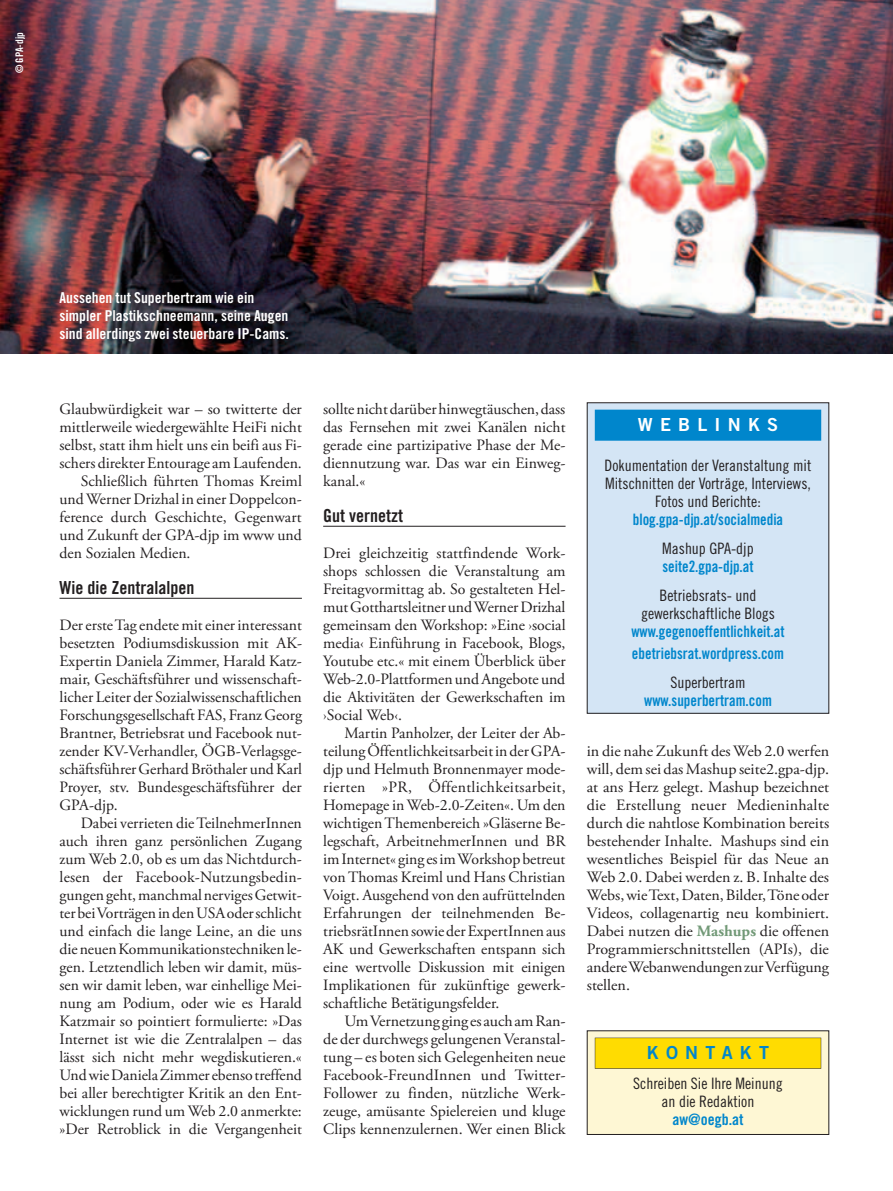
<style>
.page{position:relative;width:893px;height:1191px;background:#fff}
.page>*{position:absolute;margin:0;border:0;box-sizing:border-box;transform-origin:0 0}
.t1{font:18px "Trade Gothic Bold Cond Twenty";color:#231f20}
.t2{font:18px "Trade Gothic Bold Two";letter-spacing:.4em;color:#fff}
.t3{font:18px "Trade Gothic Bold Two";letter-spacing:.4em;color:#0086cc}
.t4{font:15.75px/18px "Adobe Garamond Pro";color:#231f20;text-align:justify}
.t5{font:15.75px/18px "Trade Gothic Cond Eighteen";color:#231f20;text-align:center}
.t6{font:15.75px/22.2px "Trade Gothic Bold Cond Twenty";color:#0086cc;scale:.94 1}
.t7{font:15.75px "Trade Gothic Bold Cond Twenty";color:#0086cc}
.t8{font:15px/18px "Trade Gothic Bold Cond Twenty";color:#fff}
.t9{font:10.5px "Trade Gothic Bold Cond Twenty";color:#fff}
.s1{font-weight:700;color:#729977}
</style>
<div class="page">
<hr style="left:60px;top:598px;width:242px;height:1px;background:#231f20">
<hr style="left:323px;top:526px;width:243px;height:1px;background:#231f20">
<div style="left:587px;top:1030px;width:242px;height:104px;background:#fef7d4"></div>
<div style="left:595px;top:1037px;width:226px;height:31px;background:#b8b29a"></div>
<div style="left:595px;top:1038px;width:226px;height:30px;background:#ffdc01"></div>
<div style="left:587px;top:403px;width:242px;height:310px;background:#d4e5f5"></div>
<div style="left:595px;top:409px;width:226px;height:32px;background:#0086cc"></div>
<img style="left:0;top:0;width:893px;height:353px">
<p class="t9" style="left:13px;top:73px;width:43px;rotate:-90deg">© GPA-djp</p>
<p class="t8" style="left:60px;top:289px;width:231px">Aussehen tut Superbertram wie ein simpler Plastikschneemann, seine Augen sind allerdings zwei steuerbare IP-Cams.</p>
<p class="t4" style="left:60px;top:401px;width:244px">Glaubwürdigkeit war – so twitterte der</p>
<p class="t4" style="left:60px;top:419px;width:244px">mittlerweile wiedergewählte HeiFi nicht</p>
<p class="t4" style="left:60px;top:437px;width:244px">selbst, statt ihm hielt uns ein beifi aus Fi-</p>
<p class="t4" style="left:60px;top:455px;width:244px">schers direkter Entourage am Laufenden.</p>
<p class="t4" style="left:81px;top:473px;width:223px">Schließlich führten Thomas Kreiml</p>
<p class="t4" style="left:60px;top:491px;width:244px">und Werner Drizhal in einer Doppelcon-</p>
<p class="t4" style="left:60px;top:509px;width:244px">ference durch Geschichte, Gegenwart</p>
<p class="t4" style="left:60px;top:527px;width:244px">und Zukunft der GPA-djp im www und</p>
<p class="t4" style="left:60px;top:545px;width:133px">den Sozialen Medien.</p>
<p class="t1" style="left:60px;top:577px;width:136px">Wie die Zentralalpen</p>
<p class="t4" style="left:60px;top:617px;width:244px">Der erste Tag endete mit einer interessant besetzten Podiumsdiskussion mit AK-Expertin Daniela Zimmer, Harald Katz&shy;mair, Geschäftsführer und wissenschaft&shy;licher Leiter der Sozialwissenschaftlichen Forschungsgesellschaft FAS, Franz Georg Brantner, Betriebsrat und Facebook nut&shy;zender KV-Verhandler, ÖGB-Verlagsge&shy;schäftsführer Gerhard Bröthaler und Karl Proyer, stv. Bundesgeschäftsführer der GPA-djp.</p>
<p class="t4" style="left:60px;top:815px;width:244px;text-indent:21px">Dabei verrieten die TeilnehmerInnen auch ihren ganz persönlichen Zugang zum Web 2.0, ob es um das Nichtdurch&shy;lesen der Facebook-Nutzungsbedin&shy;gungen geht, manchmal nerviges Getwit&shy;ter bei Vorträgen in den USA oder schlicht und einfach die lange Leine, an die uns die neuen Kommunikationstechniken le&shy;gen. Letztendlich leben wir damit, müs&shy;sen wir damit leben, war einhellige Mei&shy;nung am Podium, oder wie es Harald Katzmair so pointiert formulierte: »Das Internet ist wie die Zentralalpen – das lässt sich nicht mehr wegdiskutieren.« Und wie Daniela Zimmer ebenso treffend bei aller berechtigter Kritik an den Ent&shy;wicklungen rund um Web 2.0 anmerkte: »Der Retroblick in die Vergangenheit</p>
<p class="t4" style="left:323px;top:401px;width:244px">sollte nicht darüber hinwegtäuschen, dass das Fernsehen mit zwei Kanälen nicht gerade eine partizipative Phase der Me&shy;diennutzung war. Das war ein Einweg&shy;kanal.«</p>
<p class="t1" style="left:323px;top:505px;width:81px">Gut vernetzt</p>
<p class="t4" style="left:323px;top:545px;width:244px">Drei gleichzeitig stattfindende Work&shy;shops schlossen die Veranstaltung am Freitagvormittag ab. So gestalteten Hel&shy;mut Gotthartsleitner und Werner Drizhal gemeinsam den Workshop: »Eine ›social media‹ Einführung in Facebook, Blogs, Youtube etc.« mit einem Überblick über Web-2.0-Plattformen und Angebote und die Aktivitäten der Gewerkschaften im ›Social Web‹.</p>
<p class="t4" style="left:323px;top:725px;width:244px;text-indent:21px">Martin Panholzer, der Leiter der Ab&shy;teilung Öffentlichkeitsarbeit in der GPA&shy;djp und Helmuth Bronnenmayer mode&shy;rierten »PR, Öffentlichkeitsarbeit, Homepage in Web-2.0-Zeiten«. Um den wichtigen Themenbereich »Gläserne Be&shy;legschaft, ArbeitnehmerInnen und BR im Internet« ging es im Workshop betreut von Thomas Kreiml und Hans Christian Voigt. Ausgehend von den aufrüttelnden Erfahrungen der teilnehmenden Be&shy;triebsrätInnen sowie der ExpertInnen aus AK und Gewerkschaften entspann sich eine wertvolle Diskussion mit einigen Implikationen für zukünftige gewerk&shy;schaftliche Betätigungsfelder.</p>
<p class="t4" style="left:323px;top:1013px;width:244px;text-indent:21px">Um Vernetzung ging es auch am Ran&shy;de der durchwegs gelungenen Veranstal&shy;tung – es boten sich Gelegenheiten neue Facebook-FreundInnen und Twitter-Follower zu finden, nützliche Werk&shy;zeuge, amüsante Spielereien und kluge Clips kennenzulernen. Wer einen Blick</p>
<p class="t2" style="left:638px;top:414px;width:126px">WEBLINKS</p>
<p class="t5" style="left:605px;top:457px;width:208px">Dokumentation der Veranstaltung mit<br>Mitschnitten der Vorträge, Interviews,<br>Fotos und Berichte:</p>
<p class="t6" style="left:633px;top:508px;width:162px">blog.gpa-djp.at/socialmedia</p>
<p class="t5" style="left:662px;top:539px;width:93px">Mashup GPA-djp</p>
<p class="t6" style="left:662px;top:555px;width:99px">seite2.gpa-djp.at</p>
<p class="t5" style="left:641px;top:586px;width:135px">Betriebsrats- und gewerkschaftliche Blogs</p>
<p class="t6" style="left:631px;top:620px;width:164px">www.gegenoeffentlichkeit.at ebetriebsrat.wordpress.com</p>
<p class="t5" style="left:670px;top:673px;width:77px">Superbertram</p>
<p class="t6" style="left:644px;top:689px;width:137px">www.superbertram.com</p>
<p class="t4" style="left:587px;top:743px;width:244px">in die nahe Zukunft des Web 2.0 werfen will, dem sei das Mashup seite2.gpa-djp. at ans Herz gelegt. Mashup bezeichnet die Erstellung neuer Medieninhalte durch die nahtlose Kombination bereits bestehender Inhalte. Mashups sind ein wesentliches Beispiel für das Neue an Web 2.0. Dabei werden z. B. Inhalte des Webs, wie Text, Daten, Bilder, Töne oder Videos, collagenartig neu kombiniert.<br>Dabei nutzen die <span class="s1">Mashups</span> die offenen Programmierschnittstellen (APIs), die andere Webanwendungen zur Verfügung stellen.</p>
<p class="t3" style="left:647px;top:1041px;width:124px">KONTAKT</p>
<p class="t5" style="left:633px;top:1074px;width:151px">Schreiben Sie Ihre Meinung an die Redaktion</p>
<p class="t7" style="left:672px;top:1109px;width:73px">aw@oegb.at</p>
</div>
